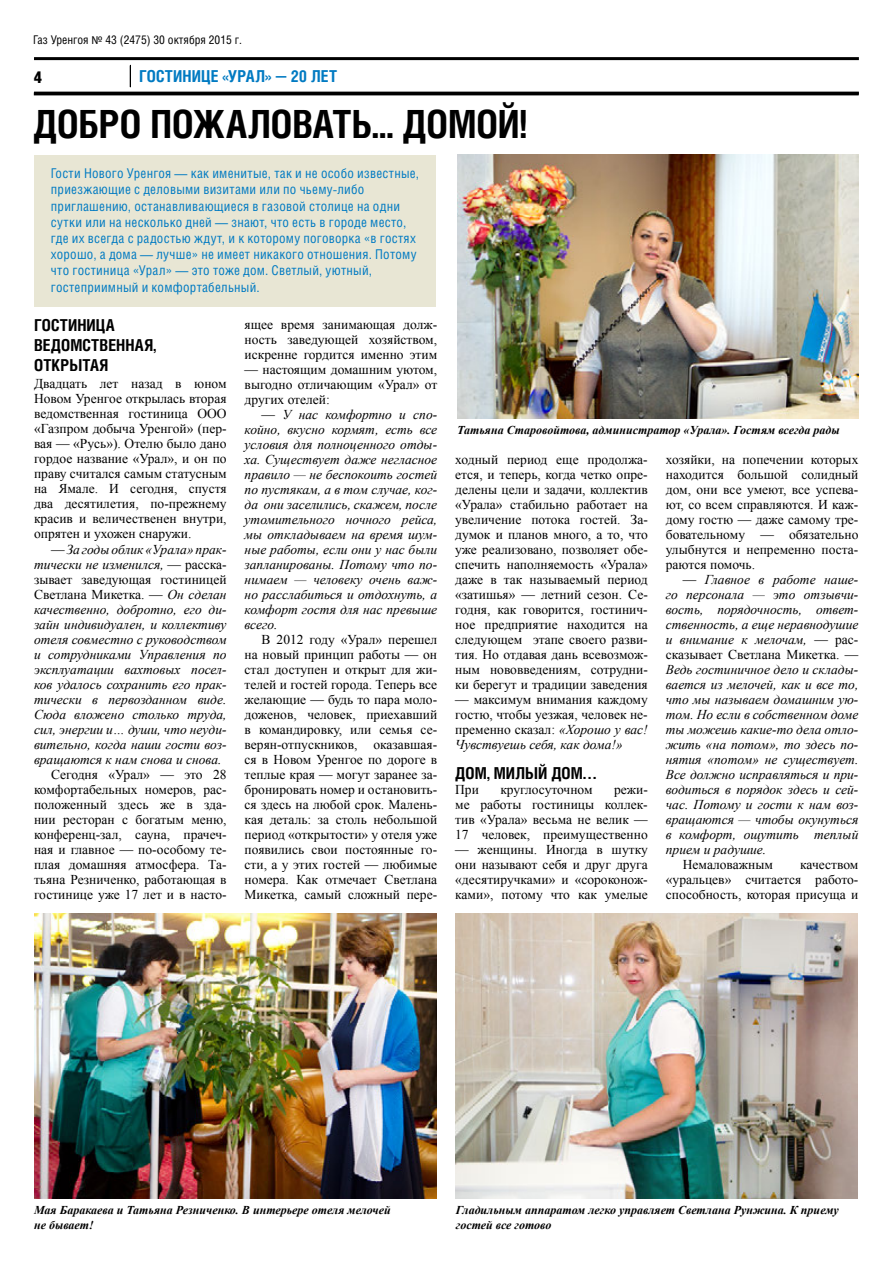
<style>
.page{position:relative;width:893px;height:1263px;background:#fff}
.page>*{position:absolute;margin:0;border:0;box-sizing:border-box;transform-origin:0 0}
.t1{font:700 39px "Helios Cond";letter-spacing:-.005em;color:#000}
.t2{font:700 16.5px/19.8px "Helios Cond";color:#000}
.t3{font:700 16.5px "Helios Cond";letter-spacing:.01em;color:#007ac2}
.t4{font:900 16.5px "Helios Cond";color:#000}
.t5{font:13.5px/15px "Times New Roman";color:#000;text-align:justify}
.t6{font:italic 13.5px/15px "Times New Roman";color:#000;text-align:justify}
.t7{font:13.5px/16.2px "Helios Cond";letter-spacing:.02em;color:#007ac2}
.t8{font:italic 700 12px/15px "Times New Roman";color:#000}
.t9{font:12px "Helios Cond";color:#000}
.s1{font-family:"Myriad Pro"}
.s2{font-style:normal}
.s3{font-style:italic}
</style>
<div class="page">
<hr style="left:34px;top:57px;width:825px;height:3px;background:#000">
<hr style="left:34px;top:92px;width:825px;height:3px;background:#000">
<svg style="left:130px;top:65px;width:1px;height:22px"></svg>
<div style="left:34px;top:155px;width:402px;height:152px;background:#e8e6d4"></div>
<img style="left:457px;top:155px;width:402px;height:264px">
<img style="left:35px;top:914px;width:402px;height:285px">
<img style="left:456px;top:914px;width:401px;height:285px">
<p class="t9" style="left:33px;top:32px;width:210px">Газ Уренгоя <span class="s1">№</span> 43 (2475) 30 октября 2015 г.</p>
<p class="t4" style="left:34px;top:68px;width:10px">4</p>
<p class="t3" style="left:139px;top:67px;width:200px">ГОСТИНИЦЕ «УРАЛ» — 20 ЛЕТ</p>
<h1 class="t1" style="left:33px;top:103px;width:496px">ДОБРО ПОЖАЛОВАТЬ... ДОМОЙ!</h1>
<p class="t7" style="left:51px;top:165px;width:370px">Гости Нового Уренгоя — как именитые, так и не особо известные, приезжающие с деловыми визитами или по чьему-либо приглашению, останавливающиеся в газовой столице на одни сутки или на несколько дней — знают, что есть в городе место, где их всегда с радостью ждут, и к которому поговорка «в гостях хорошо, а дома — лучше» не имеет никакого отношения. Потому что гостиница «Урал» — это тоже дом. Светлый, уютный, гостеприимный и комфортабельный.</p>
<p class="t2" style="left:34px;top:315px;width:18px">Гостиница ведомственная</p>
<p class="t2" style="left:34px;top:355px;width:4px">открытая</p>
<p class="t2" style="left:154px;top:335px;width:4px">,</p>
<p class="t5" style="left:34px;top:375px;width:194px">Двадцать лет назад в юном Новом Уренгое открылась вторая ведомственная гостиница ООО «Газпром добыча Уренгой» (пер&shy;вая — «Русь»). Отелю было дано гордое название «Урал», и он по праву считался самым статусным на Ямале. И сегодня, спустя два десятилетия, по-прежнему красив и величественен внутри, опрятен и ухожен снаружи.</p>
<p class="t6" style="left:34px;top:541px;width:194px;text-indent:17px"><span class="s2">—</span> За годы облик «Урала» прак&shy;тически не изменился, <span class="s2">— расска&shy;зывает заведующая гостиницей Светлана Микетка. —</span> Он сделан качественно, добротно, его ди&shy;зайн индивидуален, и коллективу отеля совместно с руководством и сотрудниками Управления по эксплуатации вахтовых посел&shy;ков удалось сохранить его прак&shy;тически в первозданном виде.<br>Сюда вложено столько труда, сил, энергии и… души, что неуди&shy;вительно, когда наши гости воз&shy;вращаются к нам снова и снова.</p>
<p class="t5" style="left:34px;top:766px;width:194px;text-indent:17px">Сегодня «Урал» — это 28 комфортабельных номеров, рас&shy;положенный здесь же в зда&shy;нии ресторан с богатым меню, конференц-зал, сауна, прачеч&shy;ная и главное — по-особому те&shy;плая домашняя атмосфера. Та&shy;тьяна Резниченко, работающая в гостинице уже 17 лет и в насто-</p>
<p class="t5" style="left:245px;top:316px;width:194px">ящее время занимающая долж&shy;ность заведующей хозяйством, искренне гордится именно этим</p>
<p class="t5" style="left:245px;top:361px;width:194px">— настоящим домашним уютом, выгодно отличающим «Урал» от других отелей:</p>
<p class="t6" style="left:245px;top:406px;width:194px;text-indent:17px"><span class="s2">—</span> У нас комфортно и спо&shy;койно, вкусно кормят, есть все условия для полноценного отды&shy;ха. Существует даже негласное правило — не беспокоить гостей по пустякам, а в том случае, ког&shy;да они заселились, скажем, после утомительного ночного рейса, мы откладываем на время шум&shy;ные работы, если они у нас были запланированы. Потому что по&shy;нимаем — человеку очень важ&shy;но расслабиться и отдохнуть, а комфорт гостя для нас превыше всего.</p>
<p class="t5" style="left:245px;top:631px;width:194px;text-indent:17px">В 2012 году «Урал» перешел на новый принцип работы — он стал доступен и открыт для жи&shy;телей и гостей города. Теперь все желающие — будь то пара моло&shy;доженов, человек, приехавший в командировку, или семья се&shy;верян-отпускников, оказавшая&shy;ся в Новом Уренгое по дороге в теплые края — могут заранее за&shy;бронировать номер и остановить&shy;ся здесь на любой срок. Малень&shy;кая деталь: за столь небольшой период «открытости» у отеля уже появились свои постоянные го&shy;сти, а у этих гостей — любимые номера. Как отмечает Светлана Микетка, самый сложный пере-</p>
<p class="t8" style="left:457px;top:422px;width:384px">Татьяна Старовойтова, администратор «Урала». Гостям всегда рады</p>
<p class="t5" style="left:455px;top:451px;width:194px">ходный период еще продолжа&shy;ется, и теперь, когда четко опре&shy;делены цели и задачи, коллектив «Урала» стабильно работает на увеличение потока гостей. За&shy;думок и планов много, а то, что уже реализовано, позволяет обе&shy;спечить наполняемость «Урала» даже в так называемый период «затишья» — летний сезон. Се&shy;годня, как говорится, гостинич&shy;ное предприятие находится на следующем этапе своего разви&shy;тия. Но отдавая дань всевозмож&shy;ным нововведениям, сотрудни&shy;ки берегут и традиции заведения</p>
<p class="t5" style="left:455px;top:691px;width:194px">— максимум внимания каждому гостю, чтобы уезжая, человек не&shy;пременно сказал: <span class="s3">«Хорошо у вас!<br>Чувствуешь себя, как дома!»</span></p>
<p class="t2" style="left:455px;top:763px;width:42px">Дом, милый</p>
<p class="t2" style="left:551px;top:763px;width:5px">дом</p>
<p class="t2" style="left:583px;top:763px;width:15px">…</p>
<p class="t5" style="left:455px;top:781px;width:25px">При</p>
<p class="t5" style="left:500px;top:781px;width:94px">круглосуточном</p>
<p class="t5" style="left:455px;top:781px;width:194px;text-indent:159px">режи&shy;ме работы гостиницы коллек&shy;тив «Урала» весьма не велик — 17 человек, преимущественно</p>
<p class="t5" style="left:455px;top:841px;width:194px">— женщины. Иногда в шутку они называют себя и друг друга «десятиручками» и «сороконож&shy;ками», потому что как умелые</p>
<p class="t5" style="left:666px;top:451px;width:194px">хозяйки, на попечении которых находится большой солидный дом, они все умеют, все успева&shy;ют, со всем справляются. И каж&shy;дому гостю — даже самому тре&shy;бовательному — обязательно улыбнутся и непременно поста&shy;раются помочь.</p>
<p class="t6" style="left:666px;top:571px;width:194px;text-indent:17px"><span class="s2">—</span> Главное в работе наше&shy;го персонала — это отзывчи&shy;вость, порядочность, ответ&shy;ственность, а еще неравнодушие и внимание к мелочам, <span class="s2">— рас&shy;сказывает Светлана Микетка. —</span></p>
<p class="t6" style="left:666px;top:661px;width:194px">Ведь гостиничное дело и склады&shy;вается из мелочей, как и все то, что мы называем домашним ую&shy;том. Но если в собственном доме ты можешь какие-то дела отло&shy;жить «на потом», то здесь по&shy;нятия «потом» не существует.<br>Все должно исправляться и при&shy;водиться в порядок здесь и сей&shy;час. Потому и гости к нам воз&shy;вращаются — чтобы окунуться в комфорт, ощутить теплый прием и радушие.</p>
<p class="t5" style="left:683px;top:856px;width:92px">Немаловажным</p>
<p class="t5" style="left:666px;top:856px;width:194px;text-indent:134px">качеством «уральцев» считается работо&shy;способность, которая присуща и</p>
<p class="t8" style="left:34px;top:1202px;width:358px">Мая Баракаева и Татьяна Резниченко. В интерьере отеля мелочей не бывает!</p>
<p class="t8" style="left:456px;top:1202px;width:384px">Гладильным аппаратом легко управляет Светлана Рунжина. К приему гостей все готово</p>
</div>
